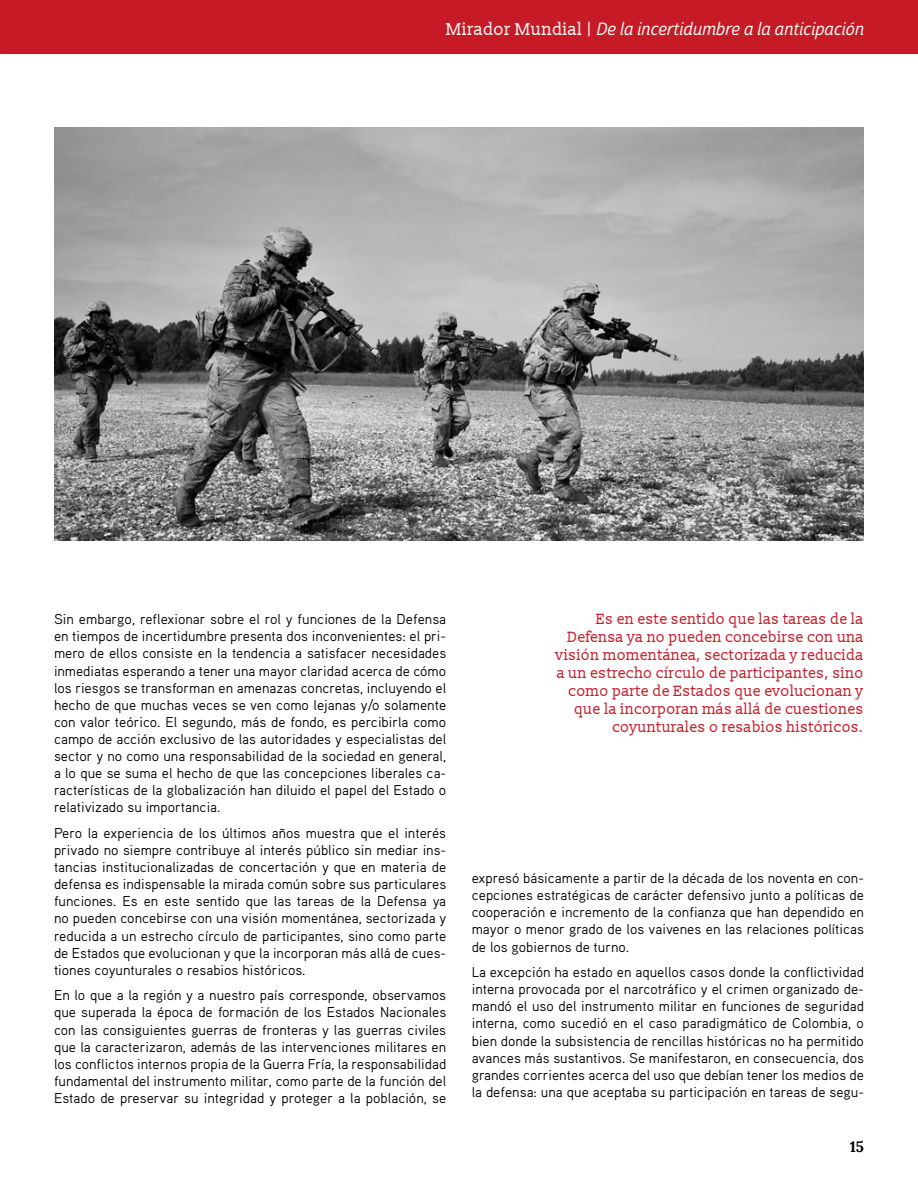
<style>
.page{position:relative;width:918px;height:1188px;background:#fff}
.page>*{position:absolute;margin:0;border:0;box-sizing:border-box;transform-origin:0 0}
.t1{font:17.25px "Cabrito Sans Con Med It";color:#fff}
.t2{font:15px/18px "Slabo 13 px";color:#c61a27;text-align:right}
.t3{font:700 15px "Lora";color:#000}
.t4{font:14.25px/17.1px "Aaux Pro Regular OSF";color:#000;text-align:justify}
.s1{font-family:"Slabo 13 px"}
.s2{font-family:"Aaux Pro Regular OSF"}
</style>
<div class="page">
<div style="left:0;top:0;width:918px;height:54px;background:#c61a27"></div>
<img style="left:54px;top:128px;width:810px;height:413px">
<p class="t1" style="left:446px;top:19px;width:419px"><span class="s1">Mirador Mundial</span> <span class="s2">|</span> De la incertidumbre a la anticipación</p>
<p class="t4" style="left:54px;top:610px;width:394px">Sin embargo, reflexionar sobre el rol y funciones de la Defensa en tiempos de incertidumbre presenta dos inconvenientes: el pri&shy;mero de ellos consiste en la tendencia a satisfacer necesidades inmediatas esperando a tener una mayor claridad acerca de cómo los riesgos se transforman en amenazas concretas, incluyendo el hecho de que muchas veces se ven como lejanas y/o solamente con valor teórico. El segundo, más de fondo, es percibirla como campo de acción exclusivo de las autoridades y especialistas del sector y no como una responsabilidad de la sociedad en general, a lo que se suma el hecho de que las concepciones liberales ca&shy;racterísticas de la globalización han diluido el papel del Estado o relativizado su importancia.</p>
<p class="t4" style="left:54px;top:824px;width:394px">Pero la experiencia de los últimos años muestra que el interés privado no siempre contribuye al interés público sin mediar ins&shy;tancias institucionalizadas de concertación y que en materia de defensa es indispensable la mirada común sobre sus particulares funciones. Es en este sentido que las tareas de la Defensa ya no pueden concebirse con una visión momentánea, sectorizada y reducida a un estrecho círculo de participantes, sino como parte de Estados que evolucionan y que la incorporan más allá de cues&shy;tiones coyunturales o resabios históricos.</p>
<p class="t4" style="left:54px;top:986px;width:394px">En lo que a la región y a nuestro país corresponde, observamos que superada la época de formación de los Estados Nacionales con las consiguientes guerras de fronteras y las guerras civiles que la caracterizaron, además de las intervenciones militares en los conflictos internos propia de la Guerra Fría, la responsabilidad fundamental del instrumento militar, como parte de la función del Estado de preservar su integridad y proteger a la población, se</p>
<p class="t2" style="left:556px;top:610px;width:309px">Es en este sentido que las tareas de la Defensa ya no pueden concebirse con una visión momentánea, sectorizada y reducida a un estrecho círculo de participantes, sino como parte de Estados que evolucionan y que la incorporan más allá de cuestiones coyunturales o resabios históricos.</p>
<p class="t4" style="left:472px;top:869px;width:394px">expresó básicamente a partir de la década de los noventa en con&shy;cepciones estratégicas de carácter defensivo junto a políticas de cooperación e incremento de la confianza que han dependido en mayor o menor grado de los vaivenes en las relaciones políticas de los gobiernos de turno.</p>
<p class="t4" style="left:472px;top:963px;width:394px">La excepción ha estado en aquellos casos donde la conflictividad interna provocada por el narcotráfico y el crimen organizado de&shy;mandó el uso del instrumento militar en funciones de seguridad interna, como sucedió en el caso paradigmático de Colombia, o bien donde la subsistencia de rencillas históricas no ha permitido avances más sustantivos. Se manifestaron, en consecuencia, dos grandes corrientes acerca del uso que debían tener los medios de la defensa: una que aceptaba su participación en tareas de segu-</p>
<p class="t3" style="left:850px;top:1134px;width:16px">15</p>
</div>
